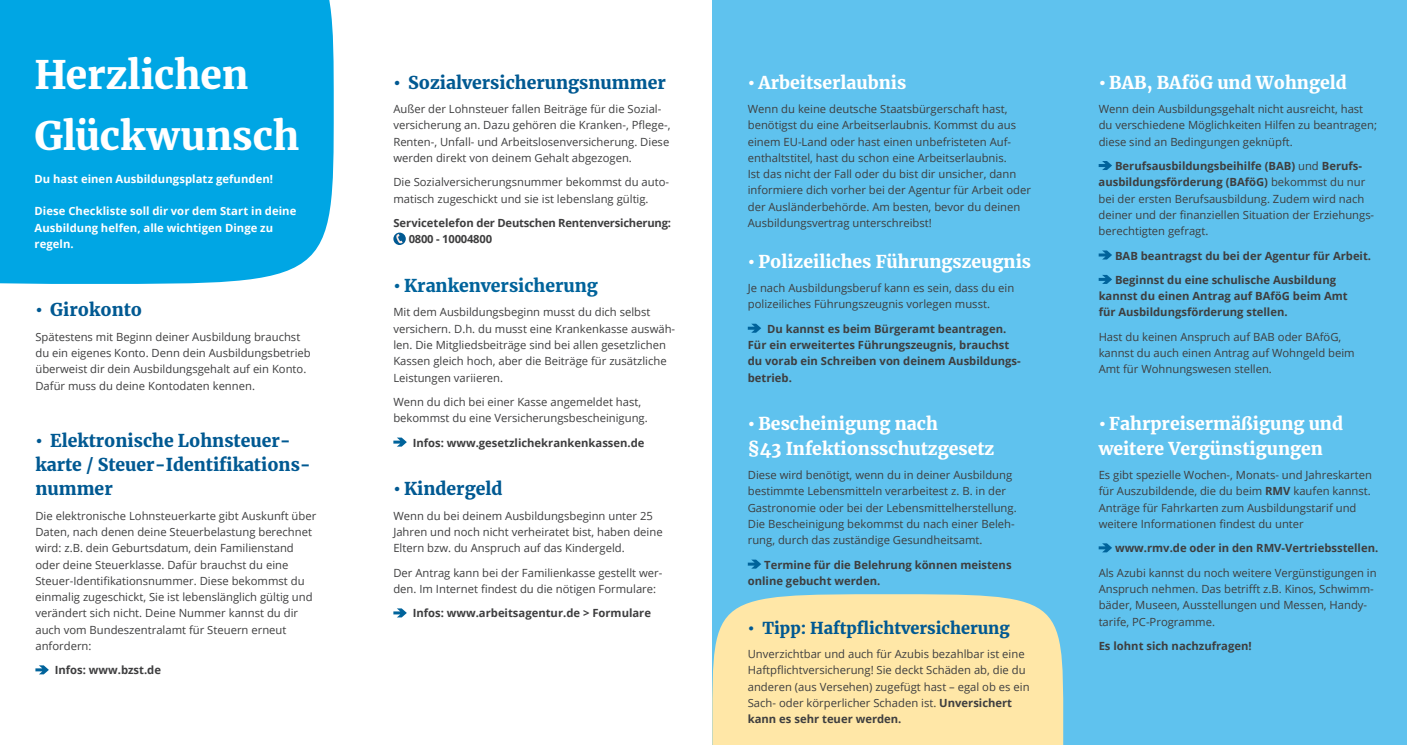
<style>
.page{position:relative;width:1407px;height:745px;background:#fff}
.page>*{position:absolute;margin:0;border:0;box-sizing:border-box;transform-origin:0 0}
.t1{font:900 38.75px/61.2px "Merriweather";color:#fff}
.t2{font:900 17.5px/24.4px "Merriweather";color:#fff}
.t3{font:900 17.5px/24.4px "Merriweather";color:#005992}
.t4{font:900 17.5px "Merriweather";color:#00639b}
.t5{font:900 16.25px "Merriweather";color:#005992}
.t6{font:11.25px/16.2px "Open Sans";color:#3e3e3f}
.t7{font:700 11.25px/16.2px "Open Sans";color:#3e3e3f}
.t8{font:700 11.25px/16.2px "Open Sans";letter-spacing:.005em;color:#fff}
.t9{font:700 11.25px/16.2px "Open Sans";letter-spacing:-.02em;color:#3e3e3f}
.s1{font-weight:700}
</style>
<div class="page">
<div style="left:712px;top:0;width:695px;height:744px;background:#5fc2ee"></div>
<svg style="left:712px;top:594px;width:351px;height:150px;background:#f5e4ab"></svg>
<svg style="left:35px;top:665px;width:14px;height:9px"></svg>
<div style="left:0;top:0;width:334px;height:284px;background:#00a6e4"></div>
<svg style="left:393px;top:232px;width:13px;height:13px"></svg>
<svg style="left:396px;top:234px;width:7px;height:9px"></svg>
<svg style="left:393px;top:437px;width:14px;height:9px"></svg>
<svg style="left:393px;top:608px;width:14px;height:9px"></svg>
<svg style="left:748px;top:323px;width:13px;height:9px"></svg>
<svg style="left:748px;top:559px;width:13px;height:9px"></svg>
<svg style="left:1098px;top:161px;width:14px;height:9px"></svg>
<svg style="left:1098px;top:250px;width:14px;height:9px"></svg>
<svg style="left:1098px;top:275px;width:14px;height:9px"></svg>
<svg style="left:1098px;top:543px;width:14px;height:9px"></svg>
<h1 class="t1" style="left:35px;top:43px;width:266px">Herzlichen<br>Glückwunsch</h1>
<p class="t8" style="left:35px;top:170px;width:240px">Du hast einen Ausbildungsplatz gefunden!</p>
<p class="t8" style="left:35px;top:203px;width:263px">Diese Checkliste soll dir vor dem Start in deine<br>Ausbildung helfen, alle wichtigen Dinge zu regeln.</p>
<h2 class="t3" style="left:35px;top:297px;width:108px">• Girokonto</h2>
<p class="t6" style="left:35px;top:328px;width:277px">Spätestens mit Beginn deiner Ausbildung brauchst du ein eigenes Konto. Denn dein Ausbildungsbetrieb überweist dir dein Ausbildungsgehalt auf ein Konto.<br>Dafür muss du deine Kontodaten kennen.</p>
<h2 class="t3" style="left:35px;top:427px;width:277px">• Elektronische Lohnsteuer&shy;karte / Steuer-Identifikations&shy;nummer</h2>
<p class="t6" style="left:35px;top:507px;width:282px">Die elektronische Lohnsteuerkarte gibt Auskunft über Daten, nach denen deine Steuerbelastung berechnet wird: z.B. dein Geburtsdatum, dein Familienstand oder deine Steuerklasse. Dafür brauchst du eine Steuer-Identifikationsnummer. Diese bekommst du einmalig zugeschickt, Sie ist lebenslänglich gültig und verändert sich nicht. Deine Nummer kannst du dir auch vom Bundeszentralamt für Steuern erneut anfordern:</p>
<p class="t7" style="left:55px;top:661px;width:108px">Infos: www.bzst.de</p>
<h2 class="t3" style="left:393px;top:70px;width:274px">• Sozialversicherungsnummer</h2>
<p class="t6" style="left:393px;top:100px;width:279px">Außer der Lohnsteuer fallen Beiträge für die Sozial&shy;versicherung an. Dazu gehören die Kranken-, Pflege-, Renten-, Unfall- und Arbeitslosenversicherung. Diese werden direkt von deinem Gehalt abgezogen.</p>
<p class="t6" style="left:393px;top:174px;width:277px">Die Sozialversicherungsnummer bekommst du auto&shy;matisch zugeschickt und sie ist lebenslang gültig.</p>
<p class="t9" style="left:409px;top:214px;width:264px;text-indent:-15px">Servicetelefon der Deutschen Rentenversicherung:<br>0800 - 10004800</p>
<h2 class="t4" style="left:393px;top:273px;width:206px">• Krankenversicherung</h2>
<p class="t6" style="left:393px;top:304px;width:283px">Mit dem Ausbildungsbeginn musst du dich selbst versichern. D.h. du musst eine Krankenkasse auswäh&shy;len. Die Mitgliedsbeiträge sind bei allen gesetzlichen Kassen gleich hoch, aber die Beiträge für zusätzliche Leistungen variieren.</p>
<p class="t6" style="left:393px;top:393px;width:256px">Wenn du dich bei einer Kasse angemeldet hast, bekommst du eine Versicherungsbescheinigung.</p>
<p class="t7" style="left:413px;top:434px;width:233px">Infos: www.gesetzlichekrankenkassen.de</p>
<h2 class="t3" style="left:393px;top:476px;width:111px">• Kindergeld</h2>
<p class="t6" style="left:393px;top:507px;width:271px">Wenn du bei deinem Ausbildungsbeginn unter 25<br>Jahren und noch nicht verheiratet bist, haben deine<br>Eltern bzw. du Anspruch auf das Kindergeld.</p>
<p class="t6" style="left:393px;top:564px;width:270px">Der Antrag kann bei der Familienkasse gestellt wer&shy;den. Im Internet findest du die nötigen Formulare:</p>
<p class="t7" style="left:413px;top:604px;width:240px">Infos: www.arbeitsagentur.de &gt; Formulare</p>
<h2 class="t2" style="left:748px;top:70px;width:160px">• Arbeitserlaubnis</h2>
<p class="t6" style="left:748px;top:100px;width:285px">Wenn du keine deutsche Staatsbürgerschaft hast, benötigst du eine Arbeitserlaubnis. Kommst du aus einem EU-Land oder hast einen unbefristeten Auf&shy;enthaltstitel, hast du schon eine Arbeitserlaubnis.<br>Ist das nicht der Fall oder du bist dir unsicher, dann informiere dich vorher bei der Agentur für Arbeit oder der Ausländerbehörde. Am besten, bevor du deinen Ausbildungsvertrag unterschreibst!</p>
<h2 class="t2" style="left:748px;top:248px;width:285px">• Polizeiliches Führungszeugnis</h2>
<p class="t6" style="left:748px;top:279px;width:268px">Je nach Ausbildungsberuf kann es sein, dass du ein polizeiliches Führungszeugnis vorlegen musst.</p>
<p class="t7" style="left:748px;top:320px;width:274px;text-indent:19px">Du kannst es beim Bürgeramt beantragen.<br>Für ein erweitertes Führungszeugnis, brauchst du vorab ein Schreiben von deinem Ausbildungs&shy;betrieb.</p>
<h2 class="t2" style="left:748px;top:411px;width:248px">• Bescheinigung nach<br>§43 Infektionsschutzgesetz</h2>
<p class="t6" style="left:748px;top:466px;width:270px">Diese wird benötigt, wenn du in deiner Ausbildung bestimmte Lebensmitteln verarbeitest z. B. in der Gastronomie oder bei der Lebensmittelherstellung.<br>Die Bescheinigung bekommst du nach einer Beleh&shy;rung, durch das zuständige Gesundheitsamt.</p>
<p class="t7" style="left:748px;top:555px;width:265px;text-indent:16px">Termine für die Belehrung können meistens online gebucht werden.</p>
<h3 class="t5" style="left:748px;top:616px;width:263px">• Tipp: Haftpflichtversicherung</h3>
<p class="t6" style="left:748px;top:645px;width:283px">Unverzichtbar und auch für Azubis bezahlbar ist eine Haftpflichtversicherung! Sie deckt Schäden ab, die du anderen (aus Versehen) zugefügt hast – egal ob es ein Sach- oder körperlicher Schaden ist. <span class="s1">Unversichert kann es sehr teuer werden.</span></p>
<h2 class="t2" style="left:1098px;top:70px;width:250px">• BAB, BAföG und Wohngeld</h2>
<p class="t6" style="left:1098px;top:100px;width:280px">Wenn dein Ausbildungsgehalt nicht ausreicht, hast du verschiedene Möglichkeiten Hilfen zu beantragen; diese sind an Bedingungen geknüpft.</p>
<p class="t6" style="left:1098px;top:157px;width:277px;text-indent:16px"><span class="s1">Berufsausbildungsbeihilfe (BAB)</span> und <span class="s1">Berufs&shy;ausbildungsförderung (BAföG)</span> bekommst du nur bei der ersten Berufsausbildung. Zudem wird nach deiner und der finanziellen Situation der Erziehungs&shy;berechtigten gefragt.</p>
<p class="t7" style="left:1115px;top:243px;width:258px;line-height:24.4px">BAB beantragst du bei der Agentur für Arbeit.<br>Beginnst du eine schulische Ausbildung</p>
<p class="t7" style="left:1098px;top:287px;width:251px">kannst du einen Antrag auf BAföG beim Amt für Ausbildungsförderung stellen.</p>
<p class="t6" style="left:1098px;top:328px;width:258px">Hast du keinen Anspruch auf BAB oder BAföG, kannst du auch einen Antrag auf Wohngeld beim<br>Amt für Wohnungswesen stellen.</p>
<h2 class="t2" style="left:1098px;top:411px;width:246px">• Fahrpreisermäßigung und weitere Vergünstigungen</h2>
<p class="t6" style="left:1098px;top:466px;width:275px">Es gibt spezielle Wochen-, Monats- und Jahreskarten für Auszubildende, die du beim <span class="s1">RMV</span> kaufen kannst.<br>Anträge für Fahrkarten zum Ausbildungstarif und weitere Informationen findest du unter</p>
<p class="t7" style="left:1115px;top:539px;width:265px">www.rmv.de oder in den RMV-Vertriebsstellen.</p>
<p class="t6" style="left:1098px;top:564px;width:279px">Als Azubi kannst du noch weitere Vergünstigungen in Anspruch nehmen. Das betrifft z.B. Kinos, Schwimm&shy;bäder, Museen, Ausstellungen und Messen, Handy&shy;tarife, PC-Programme.</p>
<p class="t7" style="left:1098px;top:637px;width:155px">Es lohnt sich nachzufragen!</p>
</div>
